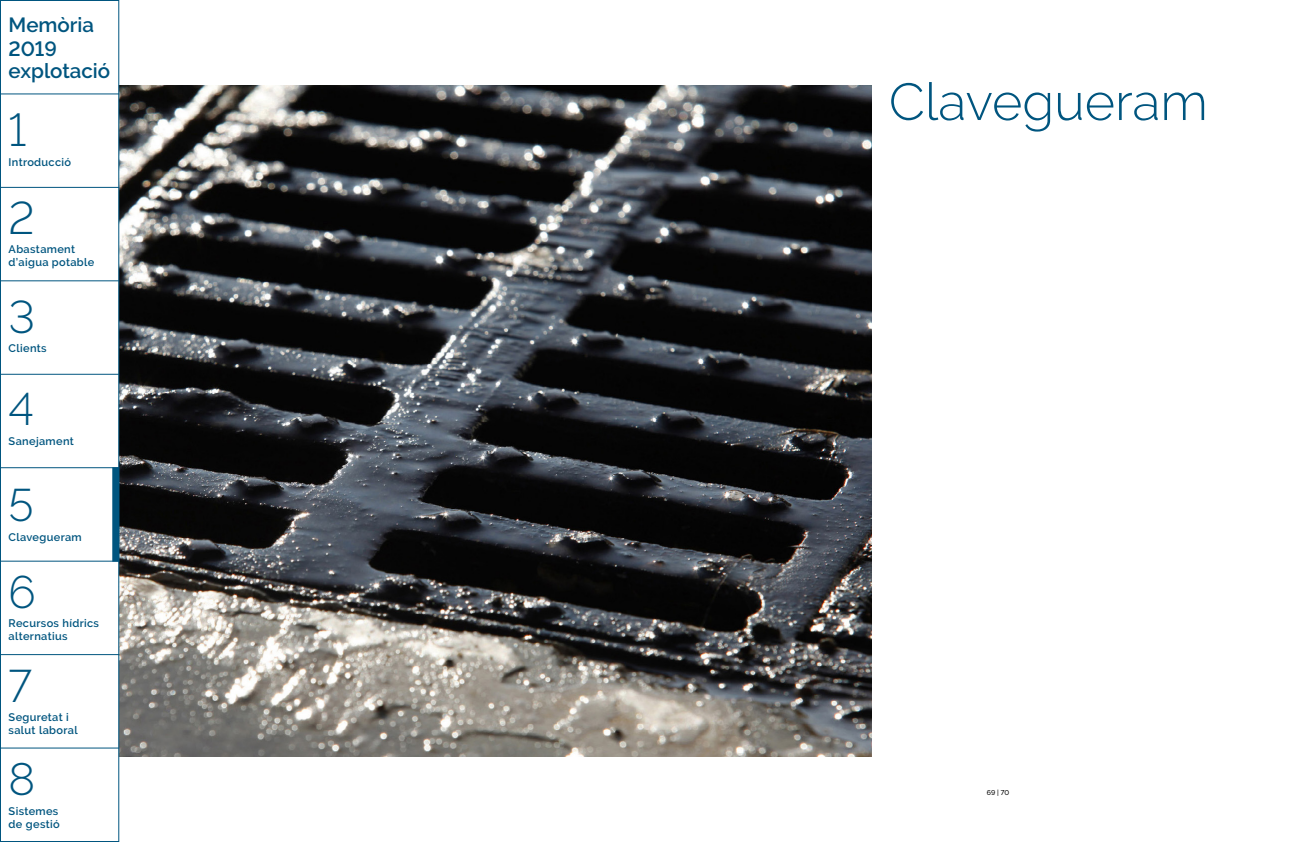
<style>
.page{position:relative;width:1310px;height:842px;background:#fff}
.page>*{position:absolute;margin:0;border:0;box-sizing:border-box;transform-origin:0 0}
.t1{font:300 52px "Raleway";color:#00557f}
.t2{font:300 45.5px "Raleway";color:#00557f}
.t3{font:600 20.5px/24.6px "Raleway";color:#00557f}
.t4{font:600 11px/13px "Raleway";letter-spacing:.03em;color:#00557f}
.t5{font:500 7px "Raleway";color:#000}
</style>
<div class="page">
<img style="left:119px;top:85px;width:753px;height:672px">
<div style="left:0;top:0;width:119px;height:842px;background:#fff;border:1px solid #00557f"></div>
<hr style="left:0;top:93px;width:119px;height:1px;background:#00557f">
<hr style="left:0;top:187px;width:119px;height:1px;background:#00557f">
<hr style="left:0;top:280px;width:119px;height:1px;background:#00557f">
<hr style="left:0;top:374px;width:119px;height:1px;background:#00557f">
<hr style="left:0;top:467px;width:119px;height:1px;background:#00557f">
<hr style="left:0;top:561px;width:119px;height:1px;background:#00557f">
<hr style="left:0;top:654px;width:119px;height:1px;background:#00557f">
<hr style="left:0;top:747px;width:119px;height:1px;background:#00557f">
<div style="left:112px;top:467px;width:7px;height:95px;background:#00557f"></div>
<h3 class="t3" style="left:9px;top:12px;width:87px">Memòria<br>2019</h3>
<h3 class="t3" style="left:9px;top:58px;width:103px">explotació</h3>
<h2 class="t2" style="left:9px;top:104px;width:19px">1</h2>
<p class="t4" style="left:9px;top:155px;width:64px">Introducció</p>
<h2 class="t2" style="left:9px;top:191px;width:28px">2</h2>
<p class="t4" style="left:9px;top:243px;width:87px">Abastament d’aigua potable</p>
<h2 class="t2" style="left:9px;top:290px;width:28px">3</h2>
<p class="t4" style="left:9px;top:342px;width:40px">Clients</p>
<h2 class="t2" style="left:9px;top:383px;width:27px">4</h2>
<p class="t4" style="left:9px;top:434px;width:67px">Sanejament</p>
<h2 class="t2" style="left:9px;top:479px;width:27px">5</h2>
<p class="t4" style="left:9px;top:530px;width:75px">Clavegueram</p>
<h2 class="t2" style="left:9px;top:565px;width:29px">6</h2>
<p class="t4" style="left:9px;top:617px;width:92px">Recursos hídrics alternatius</p>
<h2 class="t2" style="left:9px;top:659px;width:25px">7</h2>
<p class="t4" style="left:9px;top:711px;width:70px">Seguretat i salut laboral</p>
<h2 class="t2" style="left:9px;top:753px;width:28px">8</h2>
<p class="t4" style="left:9px;top:804px;width:53px">Sistemes de gestió</p>
<h1 class="t1" style="left:889px;top:71px;width:320px">Clavegueram</h1>
<p class="t5" style="left:987px;top:788px;width:24px">69 | 70</p>
</div>
